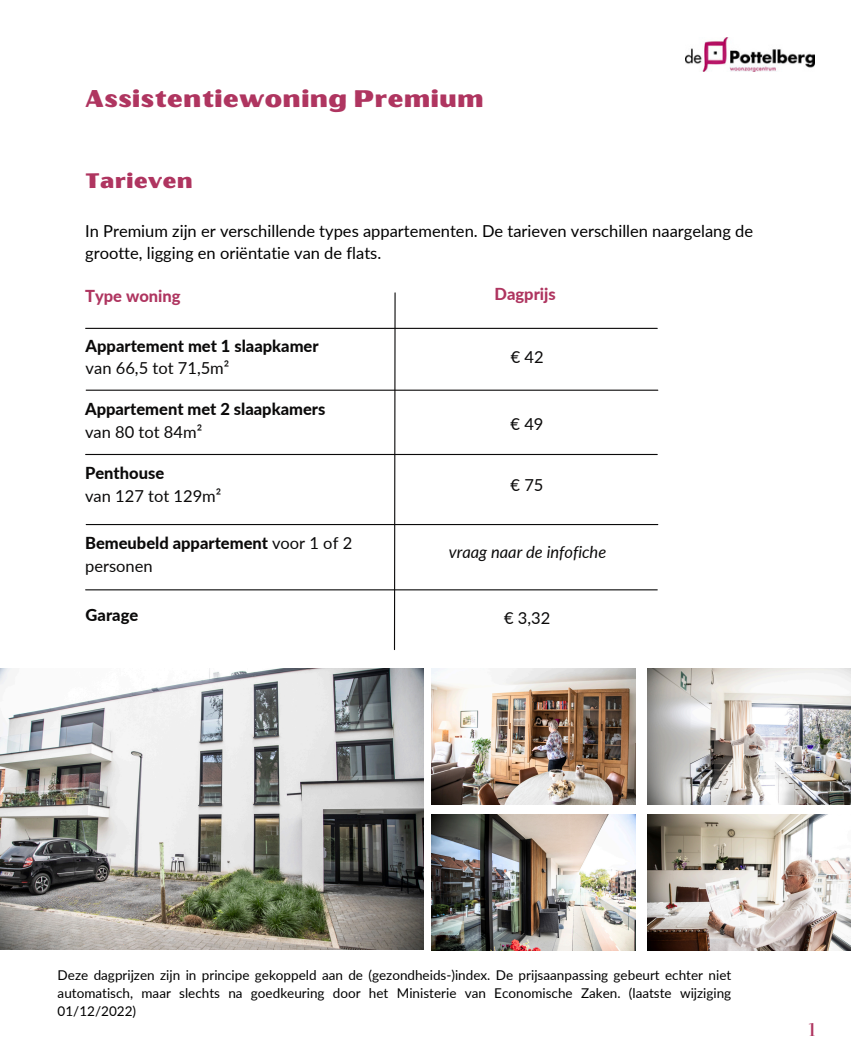
<style>
.page{position:relative;width:851px;height:1064px;background:#fff}
.page>*{position:absolute;margin:0;border:0;box-sizing:border-box;transform-origin:0 0}
.t1{font:24px "Oilvare Base";color:#af3560}
.t2{font:21px "Oilvare Base";color:#af3560}
.t3{font:18px "Vidaloka";color:#af3560}
.t4{font:800 16.5px/22.5px "Lato";color:#0b0a0a}
.t5{font:16.5px/22.5px "Lato";color:#000}
.t6{font:16.5px/22.5px "Lato";color:#0b0a0a}
.t7{font:italic 16.5px "Lato";color:#0b0a0a}
.t8{font:800 16.5px "Lato";color:#af3560}
.t9{font:13.5px/18px "Lato";color:#000;text-align:justify}
.s1{font-weight:400}
.s2{font-weight:800}
</style>
<div class="page">
<img style="left:432px;top:668px;width:203px;height:136px">
<img style="left:432px;top:814px;width:203px;height:136px">
<img style="left:647px;top:668px;width:203px;height:136px">
<img style="left:647px;top:814px;width:203px;height:136px">
<svg style="left:393px;top:292px;width:3px;height:358px"></svg>
<hr style="left:86px;top:389px;width:571px;height:1px;background:#0b0a0a">
<hr style="left:86px;top:454px;width:571px;height:1px;background:#0b0a0a">
<img style="left:0;top:668px;width:423px;height:281px">
<hr style="left:86px;top:328px;width:571px;height:1px;background:#0b0a0a">
<hr style="left:86px;top:589px;width:571px;height:1px;background:#0b0a0a">
<img style="left:685px;top:37px;width:129px;height:34px">
<hr style="left:86px;top:524px;width:571px;height:1px;background:#0b0a0a">
<h2 class="t1" style="left:85px;top:84px;width:400px">Assistentiewoning Premium</h2>
<h4 class="t2" style="left:85px;top:167px;width:109px">Tarieven</h4>
<h4 class="t5" style="left:85px;top:219px;width:669px">In Premium zijn er verschillende types appartementen. De tarieven verschillen naargelang de grootte, ligging en oriëntatie van de flats.</h4>
<p class="t8" style="left:85px;top:285px;width:97px">Type woning</p>
<h4 class="t8" style="left:494px;top:284px;width:63px">Dagprijs</h4>
<h3 class="t4" style="left:86px;top:334px;width:234px">Appartement met 1 slaapkamer <span class="s1">van 66,5 tot 71,5m²</span></h3>
<h3 class="t6" style="left:511px;top:345px;width:34px">€ 42</h3>
<p class="t4" style="left:85px;top:397px;width:242px">Appartement met 2 slaapkamers <span class="s1">van 80 tot 84m²</span></p>
<h1 class="t6" style="left:85px;top:461px;width:138px"><span class="s2">Penthouse<br></span>van 127 tot 129m²</h1>
<p class="t6" style="left:510px;top:412px;width:34px">€ 49</p>
<h4 class="t6" style="left:510px;top:473px;width:34px">€ 75</h4>
<h4 class="t4" style="left:85px;top:531px;width:268px">Bemeubeld appartement <span class="s1">voor 1 of 2 personen</span></h4>
<p class="t7" style="left:449px;top:542px;width:159px">vraag naar de infofiche</p>
<p class="t4" style="left:86px;top:603px;width:54px">Garage</p>
<h4 class="t6" style="left:504px;top:606px;width:48px">€ 3,32</h4>
<p class="t9" style="left:58px;top:965px;width:675px">Deze dagprijzen zijn in principe gekoppeld aan de (gezondheids-)index. De prijsaanpassing gebeurt echter niet automatisch, maar slechts na goedkeuring door het Ministerie van Economische Zaken. (laatste wijziging 01/12/2022)</p>
<h4 class="t3" style="left:808px;top:1018px;width:8px">1</h4>
</div>
